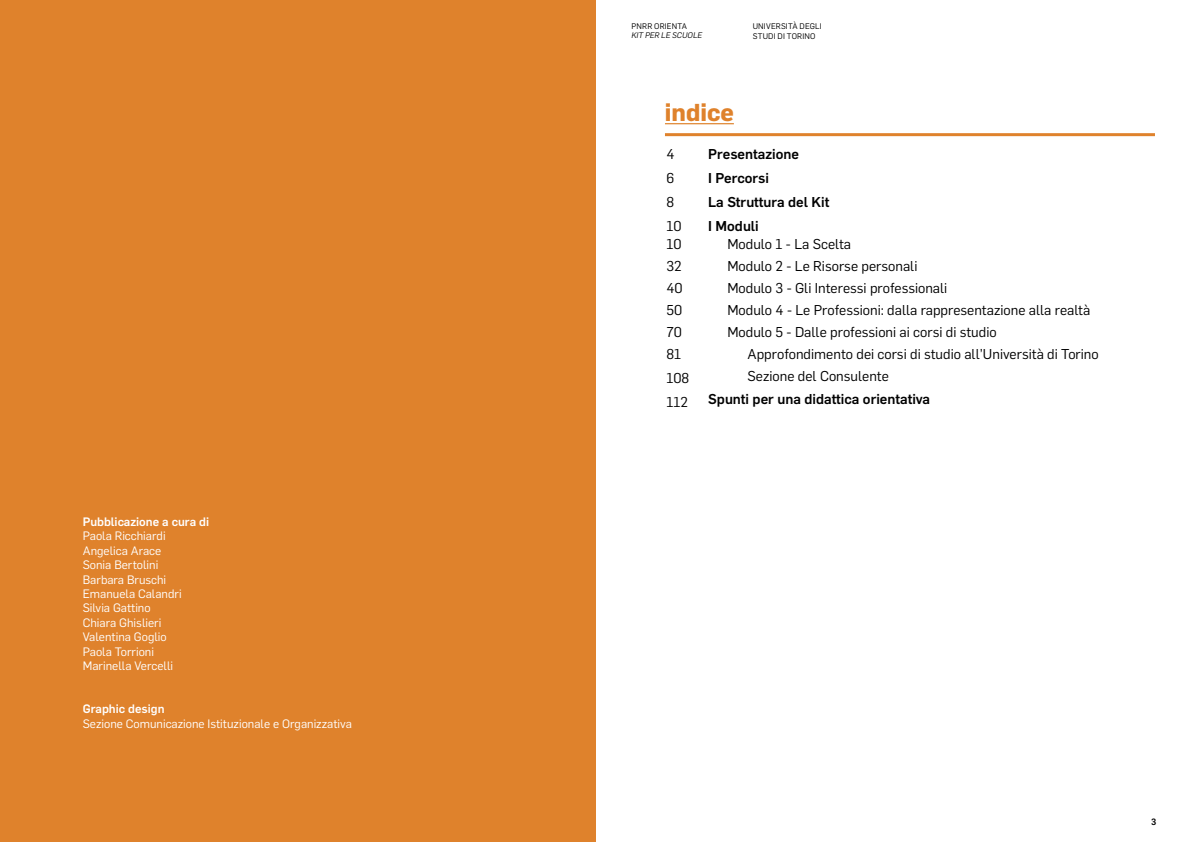
<style>
.page{position:relative;width:1191px;height:842px;background:#fff}
.page>*{position:absolute;margin:0;border:0;box-sizing:border-box;transform-origin:0 0}
.t1{font:700 24px "Flama";color:#df822c}
.t2{font:14px/22px "Flama";color:#000}
.t3{font:500 14px/24px "Flama";color:#000}
.t4{font:12px/14.4px "Flama";color:#fff}
.t5{font:500 12px "Flama";color:#fff}
.t6{font:500 9px "Flama";color:#000}
.t7{font:8px/9.6px "Flama";letter-spacing:.015em;color:#000}
.t8{font:italic 8px "Flama";letter-spacing:.005em;color:#000}
</style>
<div class="page">
<div style="left:0;top:0;width:595px;height:842px;background:#df822c"></div>
<hr style="left:665px;top:133px;width:490px;height:3px;background:#df822c">
<hr style="left:665px;top:123px;width:69px;height:1px;background:#df822c">
<p class="t5" style="left:83px;top:513px;width:128px">Pubblicazione a cura di</p>
<p class="t4" style="left:83px;top:528px;width:100px">Paola Ricchiardi<br>Angelica Arace<br>Sonia Bertolini<br>Barbara Bruschi<br>Emanuela Calandri<br>Silvia Gattino<br>Chiara Ghislieri<br>Valentina Goglio<br>Paola Torrioni<br>Marinella Vercelli</p>
<p class="t5" style="left:83px;top:700px;width:83px">Graphic design</p>
<p class="t4" style="left:83px;top:715px;width:271px">Sezione Comunicazione Istituzionale e Organizzativa</p>
<p class="t7" style="left:631px;top:21px;width:57px">PNRR ORIENTA</p>
<p class="t8" style="left:631px;top:30px;width:72px">KIT PER LE SCUOLE</p>
<p class="t7" style="left:752px;top:21px;width:70px">UNIVERSITÀ DEGLI<br>STUDI DI TORINO</p>
<h1 class="t1" style="left:665px;top:95px;width:70px">indice</h1>
<p class="t2" style="left:666px;top:141px;width:17px;line-height:24px">4<br>6<br>8<br>10</p>
<p class="t2" style="left:666px;top:232px;width:18px;text-align:justify">10<br>32<br>40<br>50<br>70<br>81</p>
<p class="t2" style="left:666px;top:365px;width:24px;line-height:24px">108<br>112</p>
<p class="t3" style="left:708px;top:141px;width:123px">Presentazione<br>I Percorsi<br>La Struttura del Kit<br>I Moduli</p>
<p class="t2" style="left:727px;top:232px;width:364px">Modulo 1 - La Scelta<br>Modulo 2 - Le Risorse personali<br>Modulo 3 - Gli Interessi professionali<br>Modulo 4 - Le Professioni: dalla rappresentazione alla realtà Modulo 5 - Dalle professioni ai corsi di studio</p>
<p class="t2" style="left:747px;top:342px;width:353px">Approfondimento dei corsi di studio all’Università di Torino<br>Sezione del Consulente</p>
<p class="t3" style="left:708px;top:386px;width:223px">Spunti per una didattica orientativa</p>
<p class="t6" style="left:1151px;top:816px;width:7px">3</p>
</div>
